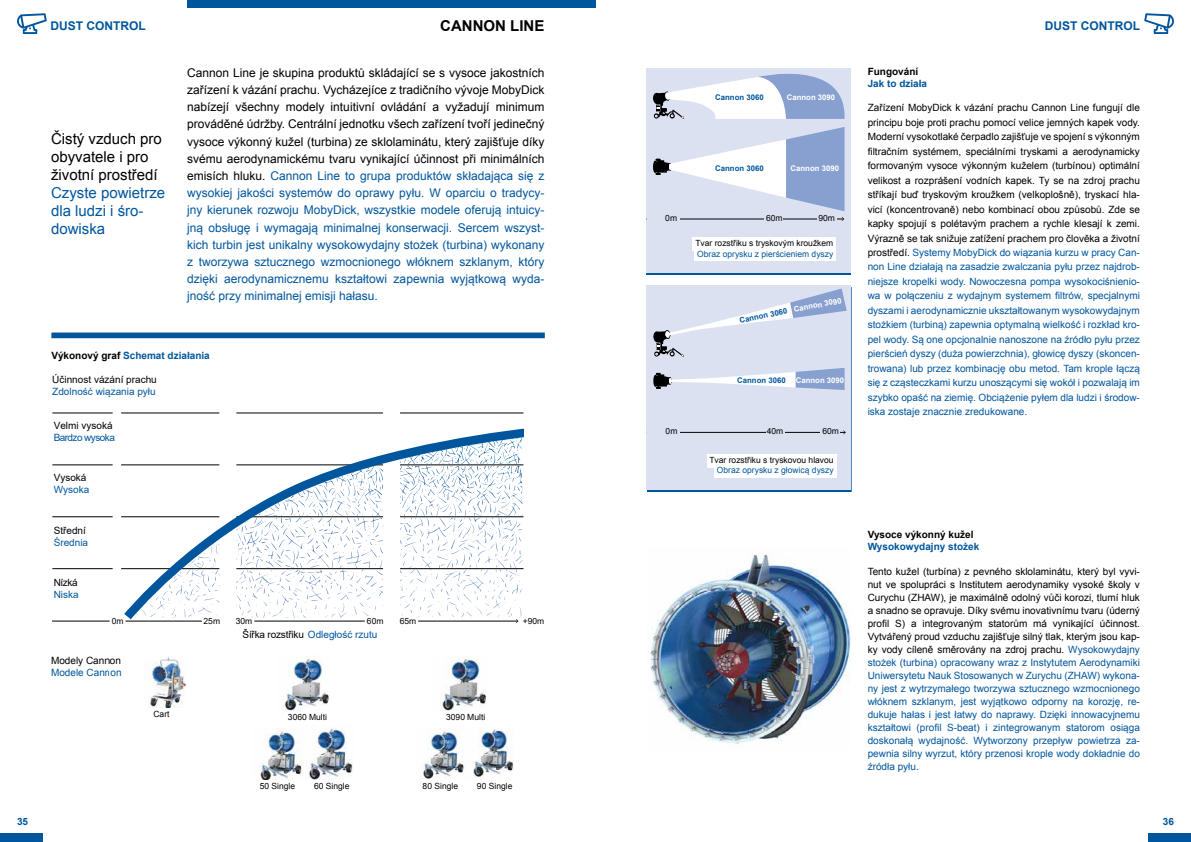
<style>
.page{position:relative;width:1191px;height:842px;background:#fff}
.page>*{position:absolute;margin:0;border:0;box-sizing:border-box;transform-origin:0 0}
.t1{font:15px/18px "Arial";color:#000}
.t2{font:15px/18px "Arial";color:#00569d}
.t3{font:700 15px "Arial";color:#000}
.t4{font:12px/17.2px "Arial";color:#00569d;text-align:justify}
.t5{font:700 12px "Arial";color:#00569d}
.t6{font:10px/14.5px "Arial";color:#00569d;text-align:justify}
.t7{font:10px "Arial";color:#000}
.t8{font:700 10px "Arial";color:#00569d}
.t9{font:700 10px "Arial";color:#000}
.t10{font:10px "Arial";letter-spacing:-.055em;color:#00569d}
.t11{font:8.5px "Arial";color:#000}
.t12{font:8.5px "Arial";color:#00569d}
.t13{font:700 7.8px "Arial";color:#00569d}
.t14{font:700 7.8px "Arial";color:#fff}
.s1{color:#000}
.s2{color:#00569d}
.s3{color:#fff}
</style>
<div class="page">
<img style="left:650px;top:554px;width:200px;height:190px">
<div style="left:646px;top:68px;width:204px;height:204px;background:#dce1f2"></div>
<svg style="left:653px;top:127px;width:191px;height:84px"></svg>
<hr style="left:646px;top:219px;width:197px;height:1px;background:#000">
<svg style="left:653px;top:73px;width:192px;height:46px"></svg>
<div style="left:647px;top:285px;width:204px;height:204px;background:#dce1f2"></div>
<svg style="left:653px;top:288px;width:193px;height:69px"></svg>
<svg style="left:653px;top:368px;width:191px;height:22px"></svg>
<hr style="left:647px;top:432px;width:198px;height:1px;background:#000">
<svg style="left:52px;top:412px;width:472px;height:210px"></svg>
<svg style="left:119px;top:424px;width:405px;height:199px"></svg>
<div style="left:51px;top:333px;width:494px;height:5px;background:#00569d"></div>
<img style="left:149px;top:657px;width:38px;height:51px">
<img style="left:284px;top:657px;width:45px;height:54px">
<img style="left:260px;top:729px;width:39px;height:51px">
<img style="left:299px;top:728px;width:54px;height:52px">
<img style="left:440px;top:656px;width:46px;height:56px">
<img style="left:423px;top:731px;width:41px;height:48px">
<img style="left:473px;top:729px;width:41px;height:49px">
<div style="left:706px;top:454px;width:130px;height:13px;background:#fff"></div>
<div style="left:714px;top:464px;width:122px;height:13px;background:#fff"></div>
<div style="left:692px;top:237px;width:144px;height:14px;background:#fff"></div>
<div style="left:694px;top:248px;width:142px;height:13px;background:#fff"></div>
<div style="left:443px;top:711px;width:45px;height:14px;background:#fff"></div>
<div style="left:187px;top:0;width:408px;height:8px;background:#00569d"></div>
<div style="left:0;top:833px;width:43px;height:9px;background:#00569d"></div>
<div style="left:1148px;top:833px;width:43px;height:9px;background:#00569d"></div>
<svg style="left:17px;top:13px;width:30px;height:21px"></svg>
<svg style="left:1144px;top:13px;width:30px;height:21px"></svg>
<p class="t5" style="left:51px;top:18px;width:97px">DUST CONTROL</p>
<h1 class="t3" style="left:440px;top:16px;width:106px">CANNON LINE</h1>
<p class="t5" style="left:1044px;top:18px;width:97px">DUST CONTROL</p>
<h1 class="t1" style="left:51px;top:130px;width:112px">Čistý vzduch pro obyvatele i pro životní prostředí</h1>
<h1 class="t2" style="left:51px;top:184px;width:116px">Czyste powietrze dla ludzi i śro&shy;dowiska</h1>
<p class="t4" style="left:187px;top:64px;width:359px"><span class="s1">Cannon Line je skupina produktů skládající se s vysoce jakostních zařízení k vázání prachu. Vycházejíce z tradičního vývoje MobyDick nabízejí všechny modely intuitivní ovládání a vyžadují minimum prováděné údržby. Centrální jednotku všech zařízení tvoří jedinečný vysoce výkonný kužel (turbina) ze sklolaminátu, který zajišťuje díky svému aerodynamickému tvaru vynikající účinnost při minimálních emisích hluku.</span> Cannon Line to grupa produktów składająca się z wysokiej jakości systemów do oprawy pyłu. W oparciu o tradycy&shy;jny kierunek rozwoju MobyDick, wszystkie modele oferują intuicy&shy;jną obsługę i wymagają minimalnej konserwacji. Sercem wszyst&shy;kich turbin jest unikalny wysokowydajny stożek (turbina) wykonany z tworzywa sztucznego wzmocnionego włóknem szklanym, który dzięki aerodynamicznemu kształtowi zapewnia wyjątkową wyda&shy;jność przy minimalnej emisji hałasu.</p>
<p class="t8" style="left:51px;top:349px;width:160px"><span class="s1">Výkonový graf</span> Schemat działania</p>
<p class="t7" style="left:52px;top:373px;width:106px">Účinnost vázání prachu</p>
<p class="t6" style="left:52px;top:384px;width:105px">Zdolność wiązania pyłu</p>
<p class="t7" style="left:54px;top:419px;width:60px">Velmi vysoká</p>
<p class="t10" style="left:54px;top:431px;width:63px">Bardzo wysoka</p>
<p class="t7" style="left:54px;top:470px;width:34px">Vysoká</p>
<p class="t6" style="left:54px;top:482px;width:37px">Wysoka</p>
<p class="t7" style="left:54px;top:523px;width:34px">Střední</p>
<p class="t6" style="left:54px;top:535px;width:36px">Średnia</p>
<p class="t7" style="left:54px;top:575px;width:26px">Nízká</p>
<p class="t6" style="left:54px;top:587px;width:26px">Niska</p>
<p class="t11" style="left:112px;top:615px;width:13px">0m</p>
<p class="t11" style="left:204px;top:615px;width:18px">25m</p>
<p class="t11" style="left:236px;top:615px;width:18px">30m</p>
<p class="t11" style="left:367px;top:615px;width:18px">60m</p>
<p class="t11" style="left:400px;top:615px;width:18px">65m</p>
<p class="t11" style="left:523px;top:615px;width:23px">+90m</p>
<p class="t7" style="left:242px;top:627px;width:136px">Šířka rozstřiku <span class="s2">Odległość rzutu</span></p>
<p class="t7" style="left:51px;top:653px;width:72px">Modely Cannon</p>
<p class="t6" style="left:51px;top:665px;width:72px">Modele Cannon</p>
<p class="t11" style="left:153px;top:709px;width:18px">Cart</p>
<p class="t11" style="left:288px;top:712px;width:41px">3060 Multi</p>
<p class="t11" style="left:446px;top:712px;width:41px">3090 Multi</p>
<p class="t11" style="left:260px;top:781px;width:37px">50 Single</p>
<p class="t11" style="left:314px;top:781px;width:37px">60 Single</p>
<p class="t11" style="left:422px;top:780px;width:37px">80 Single</p>
<p class="t11" style="left:477px;top:780px;width:37px">90 Single</p>
<p class="t13" style="left:715px;top:92px;width:50px">Cannon 3060</p>
<p class="t14" style="left:787px;top:92px;width:50px">Cannon 3090</p>
<p class="t13" style="left:715px;top:164px;width:50px">Cannon 3060</p>
<p class="t14" style="left:790px;top:164px;width:50px">Cannon 3090</p>
<p class="t11" style="left:665px;top:212px;width:13px">0m</p>
<p class="t11" style="left:766px;top:212px;width:18px">60m</p>
<p class="t11" style="left:818px;top:212px;width:18px">90m</p>
<p class="t11" style="left:695px;top:238px;width:139px">Tvar rozstřiku s tryskovým kroužkem</p>
<p class="t12" style="left:697px;top:248px;width:138px">Obraz oprysku z pierścieniem dyszy</p>
<p class="t13" style="left:738px;top:315px;width:105px;rotate:-11deg">Cannon 3060 <span class="s3">Cannon 3090</span></p>
<p class="t13" style="left:737px;top:375px;width:50px">Cannon 3060</p>
<p class="t14" style="left:796px;top:375px;width:50px">Cannon 3090</p>
<p class="t11" style="left:665px;top:426px;width:13px">0m</p>
<p class="t11" style="left:766px;top:426px;width:18px">40m</p>
<p class="t11" style="left:822px;top:426px;width:18px">60m</p>
<p class="t11" style="left:709px;top:454px;width:126px">Tvar rozstřiku s tryskovou hlavou</p>
<p class="t12" style="left:717px;top:464px;width:118px">Obraz oprysku z głowicą dyszy</p>
<p class="t9" style="left:867px;top:65px;width:52px">Fungování</p>
<p class="t8" style="left:867px;top:77px;width:61px">Jak to działa</p>
<p class="t6" style="left:867px;top:101px;width:274px"><span class="s1">Zařízení MobyDick k vázání prachu Cannon Line fungují dle principu boje proti prachu pomocí velice jemných kapek vody.<br>Moderní vysokotlaké čerpadlo zajišťuje ve spojení s výkonným filtračním systémem, speciálními tryskami a aerodynamicky formovaným vysoce výkonným kuželem (turbínou) optimální velikost a rozprášení vodních kapek. Ty se na zdroj prachu stříkají buď tryskovým kroužkem (velkoplošně), tryskací hla&shy;vicí (koncentrovaně) nebo kombinací obou způsobů. Zde se kapky spojují s polétavým prachem a rychle klesají k zemi.<br>Výrazně se tak snižuje zatížení prachem pro člověka a životní prostředí.</span> Systemy MobyDick do wiązania kurzu w pracy Can&shy;non Line działają na zasadzie zwalczania pyłu przez najdrob&shy;niejsze kropelki wody. Nowoczesna pompa wysokociśnienio&shy;wa w połączeniu z wydajnym systemem filtrów, specjalnymi dyszami i aerodynamicznie ukształtowanym wysokowydajnym stożkiem (turbiną) zapewnia optymalną wielkość i rozkład kro&shy;pel wody. Są one opcjonalnie nanoszone na źródło pyłu przez pierścień dyszy (duża powierzchnia), głowicę dyszy (skoncen&shy;trowana) lub przez kombinację obu metod. Tam krople łączą się z cząsteczkami kurzu unoszącymi się wokół i pozwalają im szybko opaść na ziemię. Obciążenie pyłem dla ludzi i środow&shy;iska zostaje znacznie zredukowane.</p>
<p class="t9" style="left:867px;top:528px;width:107px">Vysoce výkonný kužel</p>
<p class="t8" style="left:867px;top:540px;width:113px">Wysokowydajny stożek</p>
<p class="t6" style="left:867px;top:565px;width:274px;line-height:13px"><span class="s1">Tento kužel (turbína) z pevného sklolaminátu, který byl vyvi&shy;nut ve spolupráci s Institutem aerodynamiky vysoké školy v Curychu (ZHAW), je maximálně odolný vůči korozi, tlumí hluk a snadno se opravuje. Díky svému inovativnímu tvaru (úderný profil S) a integrovaným statorům má vynikající účinnost.<br>Vytvářený proud vzduchu zajišťuje silný tlak, kterým jsou kap&shy;ky vody cíleně směrovány na zdroj prachu.</span> Wysokowydajny stożek (turbina) opracowany wraz z Instytutem Aerodynamiki Uniwersytetu Nauk Stosowanych w Zurychu (ZHAW) wykona&shy;ny jest z wytrzymałego tworzywa sztucznego wzmocnionego włóknem szklanym, jest wyjątkowo odporny na korozję, re&shy;dukuje hałas i jest łatwy do naprawy. Dzięki innowacyjnemu kształtowi (profil S-beat) i zintegrowanym statorom osiąga doskonałą wydajność. Wytworzony przepływ powietrza za&shy;pewnia silny wyrzut, który przenosi krople wody dokładnie do źródła pyłu.</p>
<p class="t8" style="left:17px;top:815px;width:13px">35</p>
<p class="t8" style="left:1162px;top:815px;width:13px">36</p>
</div>
